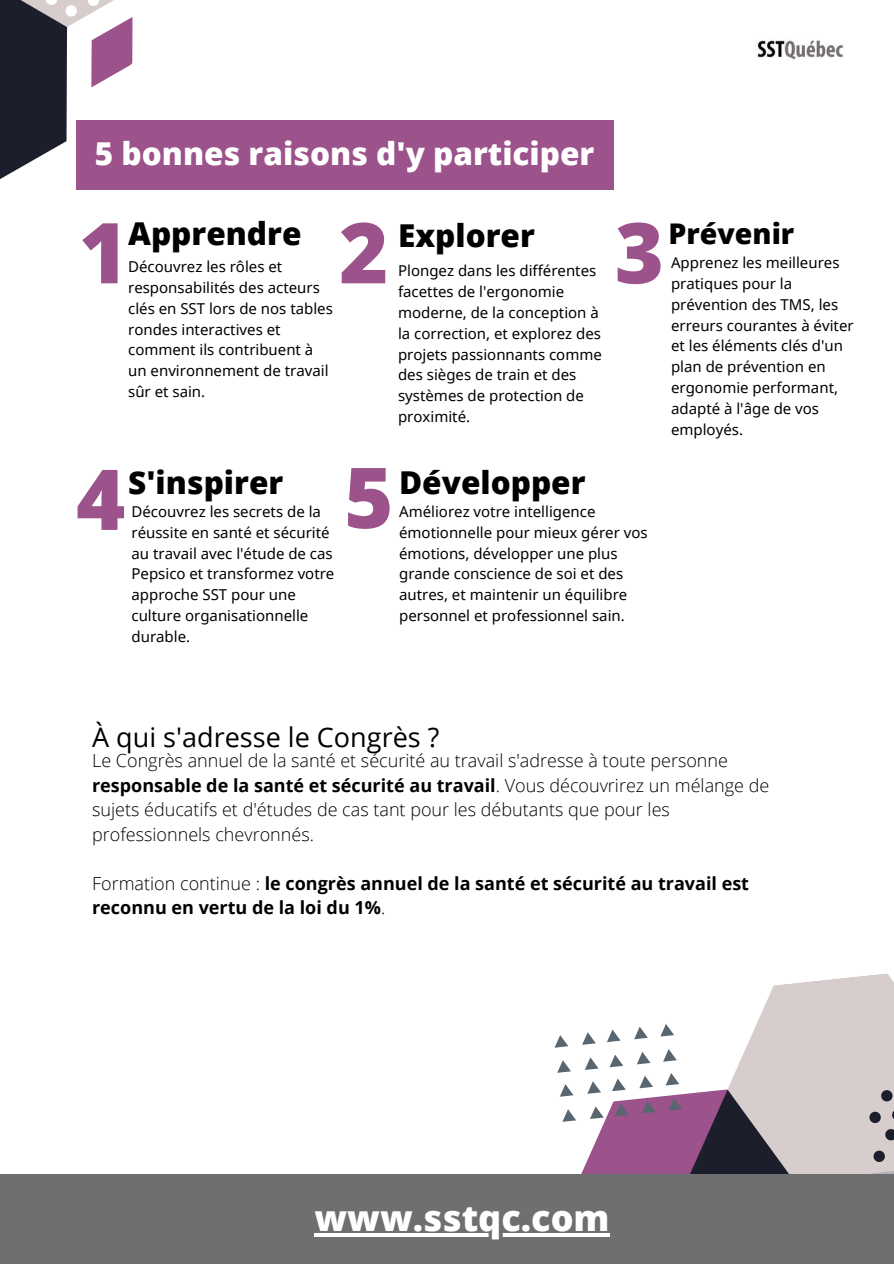
<style>
.page{position:relative;width:894px;height:1264px;background:#fff}
.page>*{position:absolute;margin:0;border:0;box-sizing:border-box;transform-origin:0 0}
.t1{font:800 84px "Open Sans";color:#9c528b}
.t2{font:800 36px "Open Sans";color:#fff}
.t3{font:800 31.5px "Open Sans";color:#000}
.t4{font:800 31.5px "Open Sans";color:#fff}
.t5{font:800 28.5px "Open Sans";color:#000}
.t6{font:27px "Open Sans";color:#000}
.t7{font:300 18px/24.5px "Open Sans";color:#000}
.t8{font:700 18px/24.5px "Open Sans";color:#000}
.t9{font:15px/20.9px "Noto Sans";color:#000}
.s1{font-weight:700}
.s2{font-weight:300}
</style>
<div class="page">
<svg style="left:554px;top:973px;width:339px;height:201px"></svg>
<hr style="left:0;top:1259px;width:893px;height:4px;background:#6f6f72">
<div style="left:0;top:1174px;width:893px;height:85px;background:#6f6f72"></div>
<div style="left:76px;top:120px;width:537px;height:69px;background:#9c528b"></div>
<svg style="left:0;top:0;width:166px;height:190px"></svg>
<img style="left:756px;top:40px;width:88px;height:20px">
<hr style="left:314px;top:1233px;width:295px;height:3px;background:#fff">
<h3 class="t4" style="left:95px;top:130px;width:501px">5 bonnes raisons d'y participer</h3>
<h3 class="t3" style="left:128px;top:209px;width:175px">Apprendre</h3>
<h3 class="t5" style="left:668px;top:212px;width:127px">Prévenir</h3>
<h1 class="t1" style="left:79px;top:189px;width:51px">1</h1>
<h1 class="t1" style="left:339px;top:189px;width:51px">2</h1>
<h1 class="t1" style="left:614px;top:189px;width:51px">3</h1>
<h3 class="t3" style="left:398px;top:211px;width:138px">Explorer</h3>
<p class="t9" style="left:128px;top:256px;width:206px">Découvrez les rôles et responsabilités des acteurs clés en SST lors de nos tables rondes interactives et comment ils contribuent à un environnement de travail sûr et sain.</p>
<p class="t9" style="left:398px;top:260px;width:205px">Plongez dans les différentes facettes de l'ergonomie moderne, de la conception à la correction, et explorez des projets passionnants comme des sièges de train et des systèmes de protection de proximité.</p>
<p class="t9" style="left:670px;top:252px;width:184px">Apprenez les meilleures pratiques pour la prévention des TMS, les erreurs courantes à éviter et les éléments clés d'un plan de prévention en ergonomie performant, adapté à l'âge de vos employés.</p>
<h1 class="t1" style="left:76px;top:435px;width:51px">4</h1>
<h1 class="t1" style="left:344px;top:433px;width:51px">5</h1>
<h3 class="t3" style="left:128px;top:458px;width:157px">S'inspirer</h3>
<h3 class="t3" style="left:399px;top:458px;width:188px">Développer</h3>
<p class="t9" style="left:131px;top:500px;width:204px">Découvrez les secrets de la réussite en santé et sécurité au travail avec l'étude de cas<br>Pepsico et transformez votre approche SST pour une culture organisationnelle durable.</p>
<p class="t9" style="left:399px;top:500px;width:250px">Améliorez votre intelligence émotionnelle pour mieux gérer vos émotions, développer une plus grande conscience de soi et des autres, et maintenir un équilibre personnel et professionnel sain.</p>
<h3 class="t6" style="left:92px;top:718px;width:348px">À qui s'adresse le Congrès ?</h3>
<p class="t7" style="left:92px;top:748px;width:678px">Le Congrès annuel de la santé et sécurité au travail s'adresse à toute personne <span class="s1">responsable de la santé et sécurité au travail</span>. Vous découvrirez un mélange de sujets éducatifs et d'études de cas tant pour les débutants que pour les professionnels chevronnés.</p>
<p class="t8" style="left:92px;top:870px;width:658px"><span class="s2">Formation continue :</span> le congrès annuel de la santé et sécurité au travail est reconnu en vertu de la loi du 1%<span class="s2">.</span></p>
<h2 class="t2" style="left:314px;top:1190px;width:296px">www.sstqc.com</h2>
</div>
